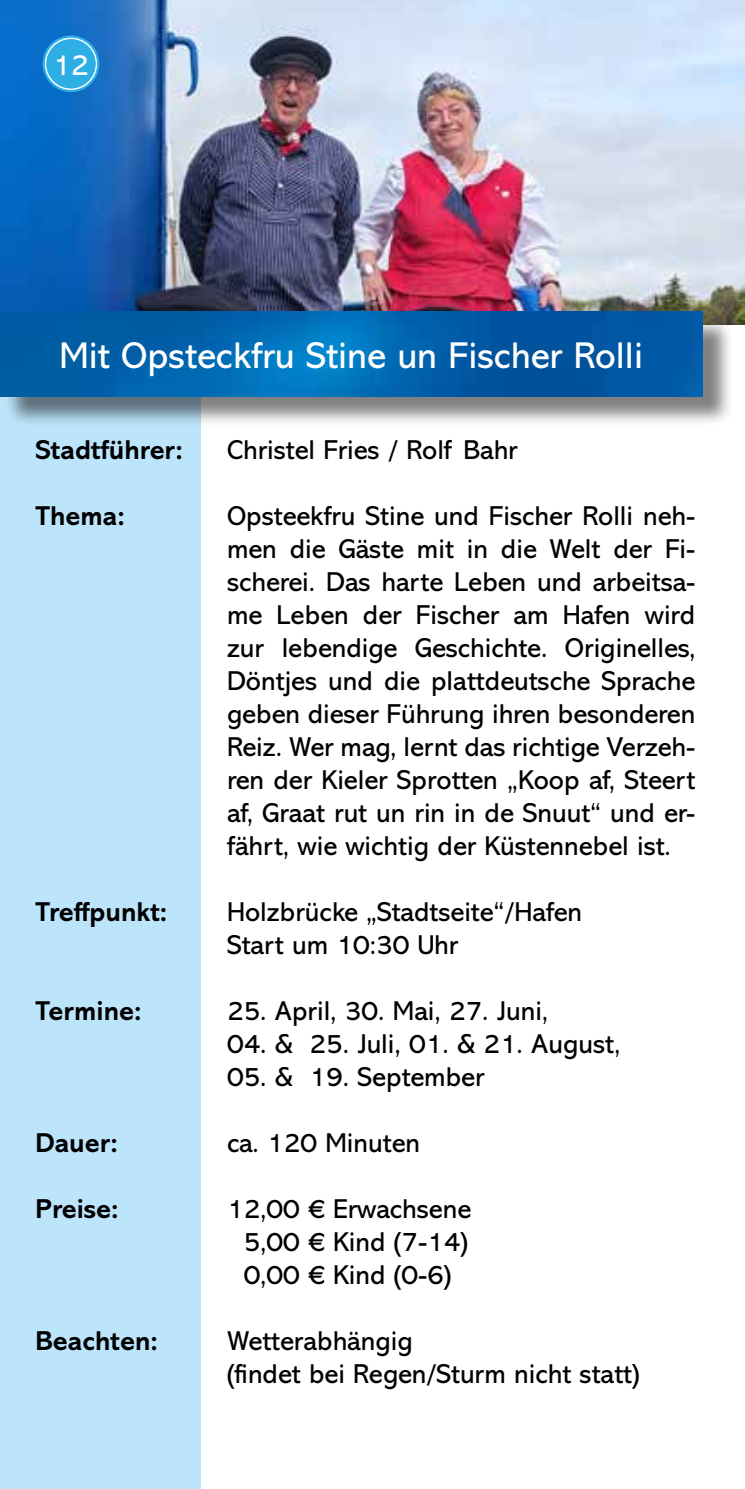
<style>
.page{position:relative;width:745px;height:1489px;background:#fff}
.page>*{position:absolute;margin:0;border:0;box-sizing:border-box;transform-origin:0 0}
.t1{font:37.5px "Abadi MT Pro";color:#fff}
.t2{font:30px "Abadi MT Pro";color:#fff}
.t3{font:27.5px/33px "Abadi MT Pro";color:#000}
.t4{font:700 27.5px "Abadi MT Pro";color:#000}
</style>
<div class="page">
<div style="left:0;top:390px;width:201px;height:1098px;background:#bce4fa"></div>
<img style="left:0;top:0;width:744px;height:325px">
<svg style="left:43px;top:35px;width:56px;height:57px"></svg>
<div style="left:45px;top:38px;width:52px;height:52px;border:2px solid #fff;border-radius:50%"></div>
<div style="left:46px;top:39px;width:50px;height:49px;background:#2dafe6;border-radius:50%"></div>
<div style="left:4px;top:316px;width:729px;height:111px;background:#000;opacity:.5"></div>
<img style="left:0;top:312px;width:702px;height:84px">
<p class="t2" style="left:53px;top:48px;width:38px">12</p>
<h1 class="t1" style="left:59px;top:334px;width:584px">Mit Opsteckfru Stine un Fischer Rolli</h1>
<p class="t4" style="left:35px;top:433px;width:149px">Stadtführer:</p>
<p class="t3" style="left:227px;top:433px;width:292px">Christel Fries / Rolf Bahr</p>
<p class="t4" style="left:35px;top:499px;width:91px">Thema:</p>
<p class="t3" style="left:227px;top:499px;width:469px;text-align:justify">Opsteekfru Stine und Fischer Rolli neh&shy;men die Gäste mit in die Welt der Fi&shy;scherei. Das harte Leben und arbeitsa&shy;me Leben der Fischer am Hafen wird zur lebendige Geschichte. Originelles, Döntjes und die plattdeutsche Sprache geben dieser Führung ihren besonderen Reiz. Wer mag, lernt das richtige Verzeh&shy;ren der Kieler Sprotten „Koop af, Steert af, Graat rut un rin in de Snuut“ und er&shy;fährt, wie wichtig der Küstennebel ist.</p>
<p class="t4" style="left:35px;top:895px;width:133px">Treffpunkt:</p>
<p class="t3" style="left:227px;top:895px;width:356px">Holzbrücke „Stadtseite“/Hafen<br>Start um 10:30 Uhr</p>
<p class="t4" style="left:35px;top:994px;width:107px">Termine:</p>
<p class="t3" style="left:227px;top:994px;width:322px">25. April, 30. Mai, 27. Juni,</p>
<p class="t3" style="left:227px;top:1027px;width:394px">04. &amp; 25. Juli, 01. &amp; 21. August,</p>
<p class="t3" style="left:227px;top:1060px;width:259px">05. &amp; 19. September</p>
<p class="t4" style="left:35px;top:1126px;width:84px">Dauer:</p>
<p class="t3" style="left:227px;top:1126px;width:194px">ca. 120 Minuten</p>
<p class="t4" style="left:35px;top:1192px;width:85px">Preise:</p>
<p class="t3" style="left:227px;top:1192px;width:245px;text-align:center">12,00 € Erwachsene<br>5,00 € Kind (7-14)<br>0,00 € Kind (0-6)</p>
<p class="t4" style="left:35px;top:1324px;width:124px">Beachten:</p>
<p class="t3" style="left:227px;top:1324px;width:414px">Wetterabhängig<br>(findet bei Regen/Sturm nicht statt)</p>
</div>
